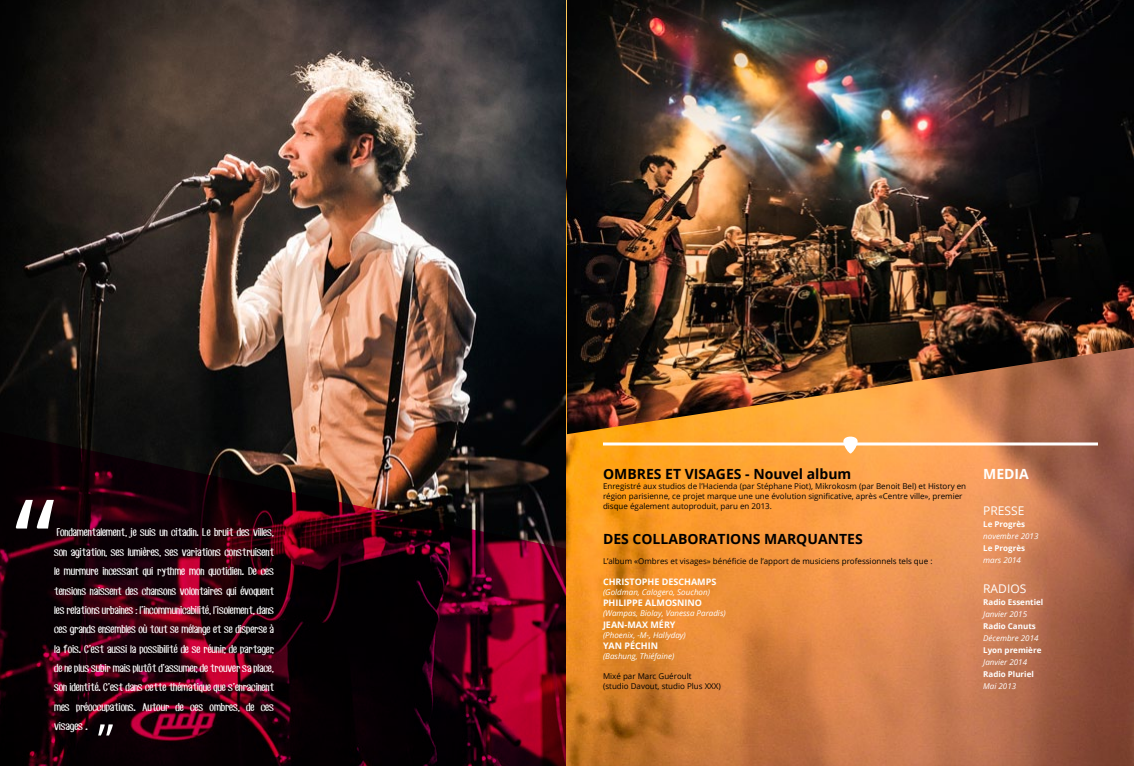
<style>
.page{position:relative;width:1134px;height:766px;background:#fff}
.page>*{position:absolute;margin:0;border:0;box-sizing:border-box;transform-origin:0 0}
.t1{font:700 14px "Open Sans";color:#000}
.t2{font:700 14px "Open Sans";color:#fff}
.t3{font:12px "Open Sans";color:#fff}
.t4{font:10px/19.3px "CF Jack Story";color:#fff;text-align:justify}
.t5{font:700 9px "Open Sans";color:#fff}
.t6{font:8px/10.1px "Open Sans";color:#000}
.t7{font:italic 8px "Open Sans";color:#fff}
.t8{font:700 8px "Open Sans";color:#fff}
</style>
<div class="page">
<img style="left:0;top:0;width:1134px;height:765px">
<svg style="left:0;top:431px;width:567px;height:334px;background:#2f0911"></svg>
<svg style="left:16px;top:499px;width:38px;height:29px"></svg>
<svg style="left:98px;top:724px;width:15px;height:11px"></svg>
<img style="left:567px;top:0;width:567px;height:434px">
<hr style="left:603px;top:442px;width:495px;height:3px;background:#fff">
<svg style="left:843px;top:435px;width:15px;height:18px"></svg>
<p class="t4" style="left:54px;top:522px;width:221px">«Fondamentalement, je suis un citadin. Le bruit des villes, son agitation, ses lumières, ses variations construisent le murmure incessant qui rythme mon quotidien. De ces tensions naissent des chansons volontaires qui évoquent les relations urbaines : l’incommunicabilité, l’isolement, dans ces grands ensembles où tout se mélange et se disperse à la fois. C’est aussi la possibilité de se réunir, de partager, de ne plus subir mais plutôt d’assumer, de trouver sa place, son identité. C’est dans cette thématique que s’enracinent mes préoccupations. Autour de ces ombres, de ces visages .</p>
<h1 class="t1" style="left:603px;top:463px;width:250px">OMBRES ET VISAGES - Nouvel album</h1>
<p class="t6" style="left:603px;top:480px;width:365px">Enregistré aux studios de l’Hacienda (par Stéphane Piot), Mikrokosm (par Benoit Bel) et History en région parisienne, ce projet marque une une évolution significative, après «Centre ville», premier disque également autoproduit, paru en 2013.</p>
<h1 class="t1" style="left:603px;top:528px;width:261px">DES COLLABORATIONS MARQUANTES</h1>
<p class="t6" style="left:603px;top:555px;width:331px">L’album «Ombres et visages» bénéficie de l’apport de musiciens professionnels tels que :</p>
<p class="t5" style="left:603px;top:575px;width:19px">Christo</p>
<p class="t5" style="left:642px;top:575px;width:75px">phe Descham ps</p>
<p class="t7" style="left:603px;top:586px;width:108px">(Goldman, Calogero, Souchon)</p>
<p class="t5" style="left:603px;top:596px;width:56px">Phili ppe Almosnino</p>
<p class="t7" style="left:603px;top:608px;width:124px">(Wampas, Biolay, Vanessa Paradis)</p>
<p class="t5" style="left:603px;top:618px;width:10px">Jean</p>
<p class="t5" style="left:624px;top:618px;width:53px">-Max Méry</p>
<p class="t7" style="left:603px;top:629px;width:84px">(Phoenix, -M-, Hallyday)</p>
<p class="t5" style="left:603px;top:639px;width:8px">Yan</p>
<p class="t5" style="left:624px;top:639px;width:29px">Péchin</p>
<p class="t7" style="left:603px;top:650px;width:73px">(Bashung, Thiéfaine)</p>
<p class="t6" style="left:603px;top:671px;width:119px">Mixé par Marc Guéroult<br>(studio Davout, studio Plus XXX)</p>
<h1 class="t2" style="left:983px;top:463px;width:47px">MEDIA</h1>
<p class="t3" style="left:983px;top:502px;width:22px">Presse</p>
<p class="t8" style="left:983px;top:518px;width:43px">Le Progrès</p>
<p class="t7" style="left:983px;top:530px;width:57px">novembre 2013</p>
<p class="t8" style="left:983px;top:542px;width:43px">Le Progrès</p>
<p class="t7" style="left:983px;top:555px;width:39px">mars 2014</p>
<p class="t3" style="left:983px;top:579px;width:45px">Radios</p>
<p class="t8" style="left:983px;top:596px;width:62px">Radio Essentiel</p>
<p class="t7" style="left:983px;top:608px;width:45px">Janvier 2015</p>
<p class="t8" style="left:983px;top:620px;width:54px">Radio Canuts</p>
<p class="t7" style="left:983px;top:632px;width:57px">Décembre 2014</p>
<p class="t8" style="left:983px;top:644px;width:60px">Lyon première</p>
<p class="t7" style="left:983px;top:656px;width:45px">Janvier 2014</p>
<p class="t8" style="left:983px;top:668px;width:52px">Radio Pluriel</p>
<p class="t7" style="left:983px;top:680px;width:34px">Mai 2013</p>
</div>
